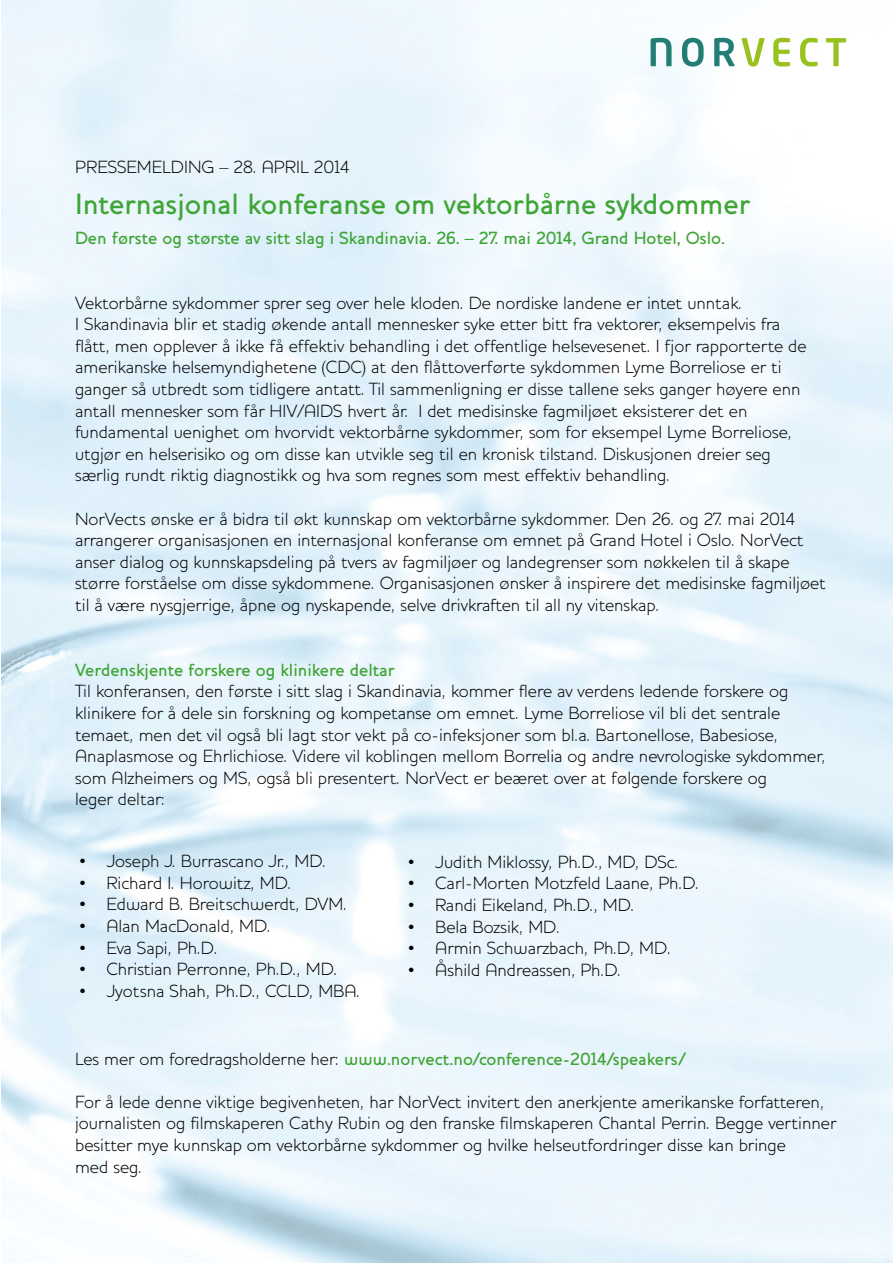
<style>
.page{position:relative;width:893px;height:1263px;background:#fff}
.page>*{position:absolute;margin:0;border:0;box-sizing:border-box;transform-origin:0 0}
.t1{font:500 30px "Houschka";color:#3fa535}
.t2{font:300 18px/21.6px "Houschka";color:#000}
.t3{font:500 18px "Houschka";color:#3fa535}
.s1{font-weight:300;color:#000}
</style>
<div class="page">
<svg style="left:651px;top:38px;width:21px;height:28px"></svg>
<svg style="left:682px;top:38px;width:22px;height:29px"></svg>
<svg style="left:714px;top:38px;width:21px;height:28px"></svg>
<svg style="left:742px;top:38px;width:23px;height:29px"></svg>
<svg style="left:773px;top:38px;width:17px;height:29px"></svg>
<svg style="left:800px;top:38px;width:18px;height:29px"></svg>
<svg style="left:826px;top:38px;width:20px;height:28px"></svg>
<p class="t2" style="left:75px;top:156px;width:276px">PRESSEMELDING – 28. APRIL 2014</p>
<h1 class="t1" style="left:75px;top:186px;width:676px">Internasjonal konferanse om vektorbårne sykdommer</h1>
<p class="t3" style="left:75px;top:227px;width:651px">Den første og største av sitt slag i Skandinavia. 26. – 27. mai 2014, Grand Hotel, Oslo.</p>
<p class="t2" style="left:75px;top:292px;width:733px">Vektorbårne sykdommer sprer seg over hele kloden. De nordiske landene er intet unntak.<br>I Skandinavia blir et stadig økende antall mennesker syke etter bitt fra vektorer, eksempelvis fra flått, men opplever å ikke få effektiv behandling i det offentlige helsevesenet. I fjor rapporterte de amerikanske helsemyndighetene (CDC) at den flåttoverførte sykdommen Lyme Borreliose er ti ganger så utbredt som tidligere antatt. Til sammenligning er disse tallene seks ganger høyere enn antall mennesker som får HIV/AIDS hvert år. I det medisinske fagmiljøet eksisterer det en fundamental uenighet om hvorvidt vektorbårne sykdommer, som for eksempel Lyme Borreliose, utgjør en helserisiko og om disse kan utvikle seg til en kronisk tilstand. Diskusjonen dreier seg særlig rundt riktig diagnostikk og hva som regnes som mest effektiv behandling.</p>
<p class="t2" style="left:75px;top:508px;width:752px">NorVects ønske er å bidra til økt kunnskap om vektorbårne sykdommer. Den 26. og 27. mai 2014 arrangerer organisasjonen en internasjonal konferanse om emnet på Grand Hotel i Oslo. NorVect anser dialog og kunnskapsdeling på tvers av fagmiljøer og landegrenser som nøkkelen til å skape større forståelse om disse sykdommene. Organisasjonen ønsker å inspirere det medisinske fagmiljøet til å være nysgjerrige, åpne og nyskapende, selve drivkraften til all ny vitenskap.</p>
<p class="t3" style="left:75px;top:659px;width:321px">Verdenskjente forskere og klinikere deltar</p>
<p class="t2" style="left:75px;top:680px;width:752px">Til konferansen, den første i sitt slag i Skandinavia, kommer flere av verdens ledende forskere og klinikere for å dele sin forskning og kompetanse om emnet. Lyme Borreliose vil bli det sentrale temaet, men det vil også bli lagt stor vekt på co-infeksjoner som bl.a. Bartonellose, Babesiose, Anaplasmose og Ehrlichiose. Videre vil koblingen mellom Borrelia og andre nevrologiske sykdommer, som Alzheimers og MS, også bli presentert. NorVect er beæret over at følgende forskere og<br>leger deltar:</p>
<p class="t2" style="left:79px;top:850px;width:248px">• Joseph J. Burrascano Jr., MD.</p>
<p class="t2" style="left:79px;top:872px;width:214px">• Richard I. Horowitz, MD.</p>
<p class="t2" style="left:79px;top:893px;width:269px">• Edward B. Breitschwerdt, DVM.</p>
<p class="t2" style="left:79px;top:915px;width:193px">• Alan MacDonald, MD.</p>
<p class="t2" style="left:79px;top:937px;width:140px">• Eva Sapi, Ph.D.</p>
<p class="t2" style="left:79px;top:958px;width:260px">• Christian Perronne, Ph.D., MD.</p>
<p class="t2" style="left:79px;top:980px;width:282px">• Jyotsna Shah, Ph.D., CCLD, MBA.</p>
<p class="t2" style="left:408px;top:851px;width:272px">• Judith Miklossy, Ph.D., MD, DSc.</p>
<p class="t2" style="left:408px;top:872px;width:292px">• Carl-Morten Motzfeld Laane, Ph.D.</p>
<p class="t2" style="left:408px;top:894px;width:228px">• Randi Eikeland, Ph.D., MD.</p>
<p class="t2" style="left:408px;top:916px;width:153px">• Bela Bozsik, MD.</p>
<p class="t2" style="left:408px;top:937px;width:264px">• Armin Schwarzbach, Ph.D, MD.</p>
<p class="t2" style="left:408px;top:959px;width:214px">• Åshild Andreassen, Ph.D.</p>
<p class="t3" style="left:75px;top:1048px;width:612px"><span class="s1">Les mer om foredragsholderne her:</span> www.norvect.no/conference-2014/speakers/</p>
<p class="t2" style="left:75px;top:1091px;width:763px">For å lede denne viktige begivenheten, har NorVect invitert den anerkjente amerikanske forfatteren, journalisten og filmskaperen Cathy Rubin og den franske filmskaperen Chantal Perrin. Begge vertinner besitter mye kunnskap om vektorbårne sykdommer og hvilke helseutfordringer disse kan bringe<br>med seg.</p>
</div>
